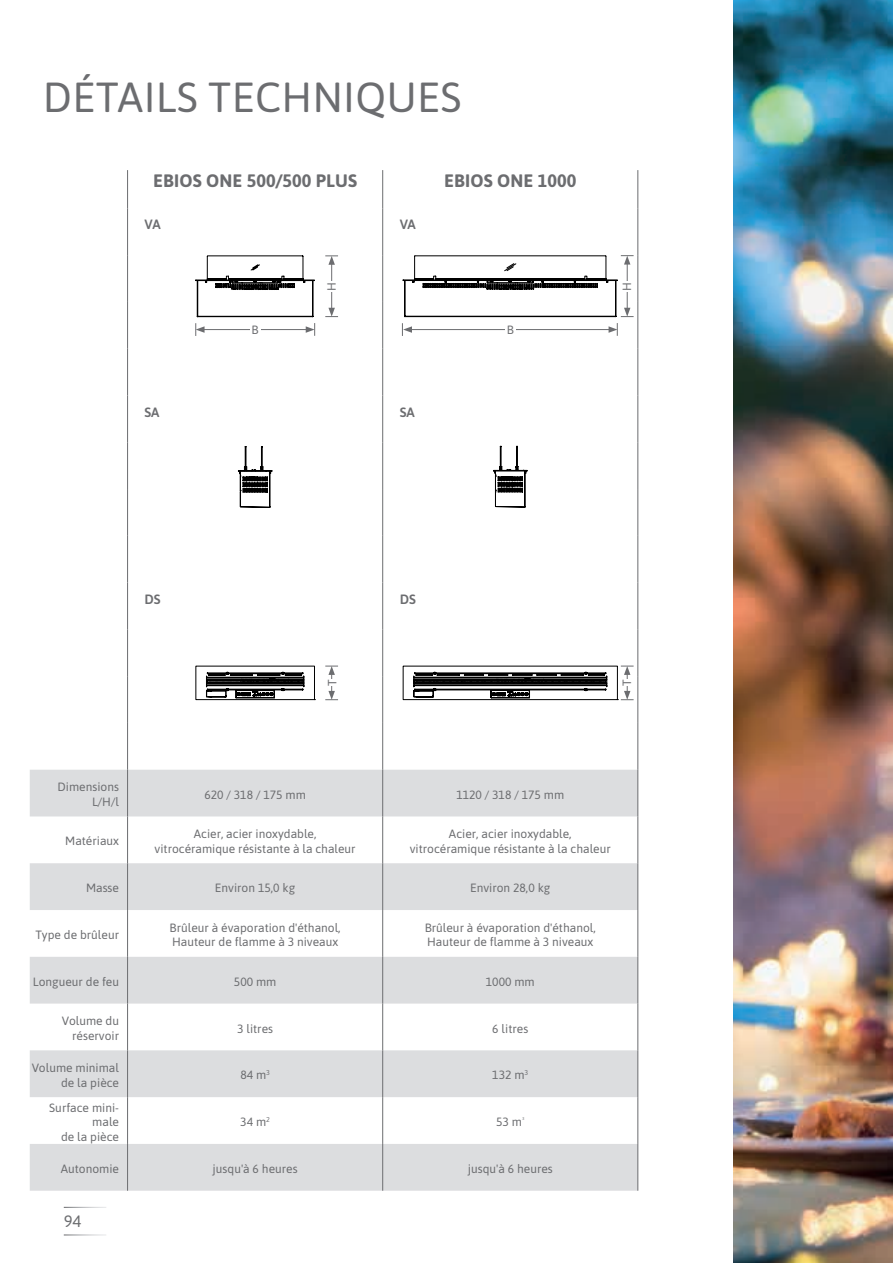
<style>
.page{position:relative;width:893px;height:1263px;background:#fff}
.page>*{position:absolute;margin:0;border:0;box-sizing:border-box;transform-origin:0 0}
.t1{font:42px "Asap";letter-spacing:.01em;color:#6c6d70}
.t2{font:700 18px "Asap";letter-spacing:.01em;color:#6c6d70}
.t3{font:16.5px "Asap";color:#6c6d70}
.t4{font:600 13.5px "Asap";color:#6c6d70}
.t5{font:12px/14.4px "Asap";color:#6c6d70;text-align:right}
</style>
<div class="page">
<svg style="left:196px;top:666px;width:119px;height:34px"></svg>
<svg style="left:195px;top:255px;width:120px;height:62px"></svg>
<svg style="left:238px;top:446px;width:34px;height:62px"></svg>
<svg style="left:493px;top:446px;width:34px;height:61px"></svg>
<svg style="left:325px;top:666px;width:13px;height:34px"></svg>
<svg style="left:403px;top:666px;width:231px;height:34px"></svg>
<hr style="left:202px;top:329px;width:106px;height:1px;background:#6c6d70">
<svg style="left:195px;top:323px;width:10px;height:13px"></svg>
<hr style="left:410px;top:329px;width:201px;height:1px;background:#6c6d70">
<svg style="left:402px;top:323px;width:10px;height:13px"></svg>
<svg style="left:306px;top:323px;width:9px;height:13px"></svg>
<svg style="left:609px;top:323px;width:9px;height:13px"></svg>
<hr style="left:331px;top:262px;width:1px;height:48px;background:#6c6d70">
<svg style="left:325px;top:308px;width:13px;height:9px"></svg>
<svg style="left:325px;top:256px;width:13px;height:9px"></svg>
<svg style="left:403px;top:255px;width:231px;height:62px"></svg>
<svg style="left:30px;top:770px;width:608px;height:421px;fill:#dcdddf"></svg>
<hr style="left:127px;top:170px;width:1px;height:38px;background:#6c6d70">
<hr style="left:382px;top:170px;width:1px;height:38px;background:#6c6d70">
<hr style="left:638px;top:170px;width:1px;height:38px;background:#6c6d70">
<hr style="left:127px;top:208px;width:1px;height:47px;background:#6c6d70">
<hr style="left:382px;top:208px;width:1px;height:47px;background:#6c6d70">
<hr style="left:638px;top:208px;width:1px;height:47px;background:#6c6d70">
<hr style="left:127px;top:255px;width:1px;height:47px;background:#6c6d70">
<hr style="left:382px;top:255px;width:1px;height:47px;background:#6c6d70">
<hr style="left:638px;top:255px;width:1px;height:47px;background:#6c6d70">
<hr style="left:127px;top:302px;width:1px;height:47px;background:#6c6d70">
<hr style="left:382px;top:302px;width:1px;height:47px;background:#6c6d70">
<hr style="left:638px;top:302px;width:1px;height:47px;background:#6c6d70">
<hr style="left:127px;top:349px;width:1px;height:46px;background:#6c6d70">
<hr style="left:382px;top:349px;width:1px;height:46px;background:#6c6d70">
<hr style="left:638px;top:349px;width:1px;height:46px;background:#6c6d70">
<hr style="left:127px;top:395px;width:1px;height:47px;background:#6c6d70">
<hr style="left:382px;top:395px;width:1px;height:47px;background:#6c6d70">
<hr style="left:638px;top:395px;width:1px;height:47px;background:#6c6d70">
<hr style="left:127px;top:442px;width:1px;height:47px;background:#6c6d70">
<hr style="left:382px;top:442px;width:1px;height:47px;background:#6c6d70">
<hr style="left:638px;top:442px;width:1px;height:47px;background:#6c6d70">
<hr style="left:127px;top:489px;width:1px;height:47px;background:#6c6d70">
<hr style="left:382px;top:489px;width:1px;height:47px;background:#6c6d70">
<hr style="left:638px;top:489px;width:1px;height:47px;background:#6c6d70">
<hr style="left:127px;top:536px;width:1px;height:47px;background:#6c6d70">
<hr style="left:382px;top:536px;width:1px;height:47px;background:#6c6d70">
<hr style="left:638px;top:536px;width:1px;height:47px;background:#6c6d70">
<hr style="left:127px;top:583px;width:1px;height:46px;background:#6c6d70">
<hr style="left:382px;top:583px;width:1px;height:46px;background:#6c6d70">
<hr style="left:638px;top:583px;width:1px;height:46px;background:#6c6d70">
<hr style="left:127px;top:629px;width:1px;height:47px;background:#6c6d70">
<hr style="left:382px;top:629px;width:1px;height:47px;background:#6c6d70">
<hr style="left:638px;top:629px;width:1px;height:47px;background:#6c6d70">
<hr style="left:127px;top:676px;width:1px;height:47px;background:#6c6d70">
<hr style="left:382px;top:676px;width:1px;height:47px;background:#6c6d70">
<hr style="left:638px;top:676px;width:1px;height:47px;background:#6c6d70">
<hr style="left:127px;top:723px;width:1px;height:47px;background:#6c6d70">
<hr style="left:382px;top:723px;width:1px;height:47px;background:#6c6d70">
<hr style="left:638px;top:723px;width:1px;height:47px;background:#6c6d70">
<hr style="left:127px;top:770px;width:1px;height:46px;background:#6c6d70">
<hr style="left:382px;top:770px;width:1px;height:46px;background:#6c6d70">
<hr style="left:638px;top:770px;width:1px;height:46px;background:#6c6d70">
<hr style="left:127px;top:816px;width:1px;height:47px;background:#6c6d70">
<hr style="left:382px;top:816px;width:1px;height:47px;background:#6c6d70">
<hr style="left:127px;top:863px;width:1px;height:47px;background:#6c6d70">
<hr style="left:127px;top:910px;width:1px;height:47px;background:#6c6d70">
<hr style="left:127px;top:957px;width:1px;height:46px;background:#6c6d70">
<hr style="left:127px;top:1003px;width:1px;height:47px;background:#6c6d70">
<hr style="left:127px;top:1097px;width:1px;height:47px;background:#6c6d70">
<hr style="left:127px;top:1144px;width:1px;height:47px;background:#6c6d70">
<hr style="left:638px;top:816px;width:1px;height:47px;background:#6c6d70">
<hr style="left:638px;top:863px;width:1px;height:47px;background:#6c6d70">
<hr style="left:638px;top:910px;width:1px;height:47px;background:#6c6d70">
<hr style="left:638px;top:957px;width:1px;height:46px;background:#6c6d70">
<hr style="left:638px;top:1003px;width:1px;height:47px;background:#6c6d70">
<hr style="left:638px;top:1097px;width:1px;height:47px;background:#6c6d70">
<hr style="left:638px;top:1144px;width:1px;height:47px;background:#6c6d70">
<hr style="left:382px;top:863px;width:1px;height:47px;background:#6c6d70">
<hr style="left:382px;top:910px;width:1px;height:47px;background:#6c6d70">
<hr style="left:382px;top:957px;width:1px;height:46px;background:#6c6d70">
<hr style="left:382px;top:1003px;width:1px;height:47px;background:#6c6d70">
<hr style="left:382px;top:1097px;width:1px;height:47px;background:#6c6d70">
<hr style="left:382px;top:1144px;width:1px;height:47px;background:#6c6d70">
<hr style="left:127px;top:1050px;width:1px;height:47px;background:#6c6d70">
<hr style="left:382px;top:1050px;width:1px;height:47px;background:#6c6d70">
<hr style="left:638px;top:1050px;width:1px;height:47px;background:#6c6d70">
<div style="left:250px;top:324px;width:10px;height:11px;background:#fff"></div>
<div style="left:505px;top:324px;width:11px;height:11px;background:#fff"></div>
<div style="left:325px;top:281px;width:13px;height:10px;background:#fff"></div>
<div style="left:621px;top:281px;width:13px;height:10px;background:#fff"></div>
<div style="left:327px;top:680px;width:11px;height:6px;background:#fff"></div>
<div style="left:621px;top:680px;width:11px;height:6px;background:#fff"></div>
<img style="left:733px;top:0;width:160px;height:1263px">
<h1 class="t1" style="left:43px;top:68px;width:420px">DÉTAILS TECHNIQUES</h1>
<h2 class="t2" style="left:153px;top:168px;width:205px">EBIOS ONE 500/500 PLUS</h2>
<h2 class="t2" style="left:444px;top:168px;width:134px">EBIOS ONE 1000</h2>
<p class="t4" style="left:145px;top:215px;width:18px">VA</p>
<p class="t4" style="left:400px;top:215px;width:18px">VA</p>
<p class="t5" style="left:324px;top:290px;width:10px;rotate:-90deg">H</p>
<p class="t5" style="left:619px;top:290px;width:10px;rotate:-90deg">H</p>
<p class="t5" style="left:252px;top:322px;width:9px">B</p>
<p class="t5" style="left:507px;top:322px;width:9px">B</p>
<p class="t4" style="left:145px;top:402px;width:17px">SA</p>
<p class="t4" style="left:400px;top:402px;width:17px">SA</p>
<p class="t4" style="left:145px;top:589px;width:18px">DS</p>
<p class="t4" style="left:400px;top:589px;width:18px">DS</p>
<p class="t5" style="left:324px;top:686px;width:8px;rotate:-90deg">T</p>
<p class="t5" style="left:619px;top:686px;width:8px;rotate:-90deg">T</p>
<p class="t5" style="left:58px;top:779px;width:63px">Dimensions<br>L/H/l</p>
<p class="t5" style="left:204px;top:787px;width:103px">620 / 318 / 175 mm</p>
<p class="t5" style="left:456px;top:787px;width:109px">1120 / 318 / 175 mm</p>
<p class="t5" style="left:65px;top:833px;width:55px">Matériaux</p>
<p class="t5" style="left:155px;top:826px;width:203px;text-align:center">Acier, acier inoxydable, vitrocéramique résistante à la chaleur</p>
<p class="t5" style="left:410px;top:826px;width:203px;text-align:center">Acier, acier inoxydable, vitrocéramique résistante à la chaleur</p>
<p class="t5" style="left:86px;top:880px;width:35px">Masse</p>
<p class="t5" style="left:215px;top:880px;width:82px">Environ 15,0 kg</p>
<p class="t5" style="left:470px;top:880px;width:82px">Environ 28,0 kg</p>
<p class="t5" style="left:36px;top:927px;width:85px">Type de brûleur</p>
<p class="t5" style="left:170px;top:920px;width:173px;text-align:left">Brûleur à évaporation d'éthanol,<br>Hauteur de flamme à 3 niveaux</p>
<p class="t5" style="left:425px;top:920px;width:173px;text-align:left">Brûleur à évaporation d'éthanol,<br>Hauteur de flamme à 3 niveaux</p>
<p class="t5" style="left:33px;top:974px;width:88px">Longueur de feu</p>
<p class="t5" style="left:234px;top:974px;width:44px">500 mm</p>
<p class="t5" style="left:486px;top:974px;width:50px">1000 mm</p>
<p class="t5" style="left:62px;top:1013px;width:59px">Volume du réservoir</p>
<p class="t5" style="left:237px;top:1020px;width:37px">3 litres</p>
<p class="t5" style="left:492px;top:1020px;width:37px">6 litres</p>
<p class="t5" style="left:32px;top:1060px;width:89px">Volume minimal de la pièce</p>
<p class="t5" style="left:240px;top:1067px;width:31px">84 m<sup>3</sup></p>
<p class="t5" style="left:492px;top:1067px;width:38px">132 m<sup>3</sup></p>
<p class="t5" style="left:49px;top:1100px;width:71px">Surface mini&shy;male<br>de la pièce</p>
<p class="t5" style="left:240px;top:1114px;width:31px">34 m<sup>2</sup></p>
<p class="t5" style="left:496px;top:1114px;width:30px">53 m<sup>³</sup></p>
<p class="t5" style="left:61px;top:1161px;width:60px">Autonomie</p>
<p class="t5" style="left:213px;top:1161px;width:87px">jusqu'à 6 heures</p>
<p class="t5" style="left:468px;top:1161px;width:87px">jusqu'à 6 heures</p>
<h3 class="t3" style="left:64px;top:1210px;width:19px">94</h3>
</div>
